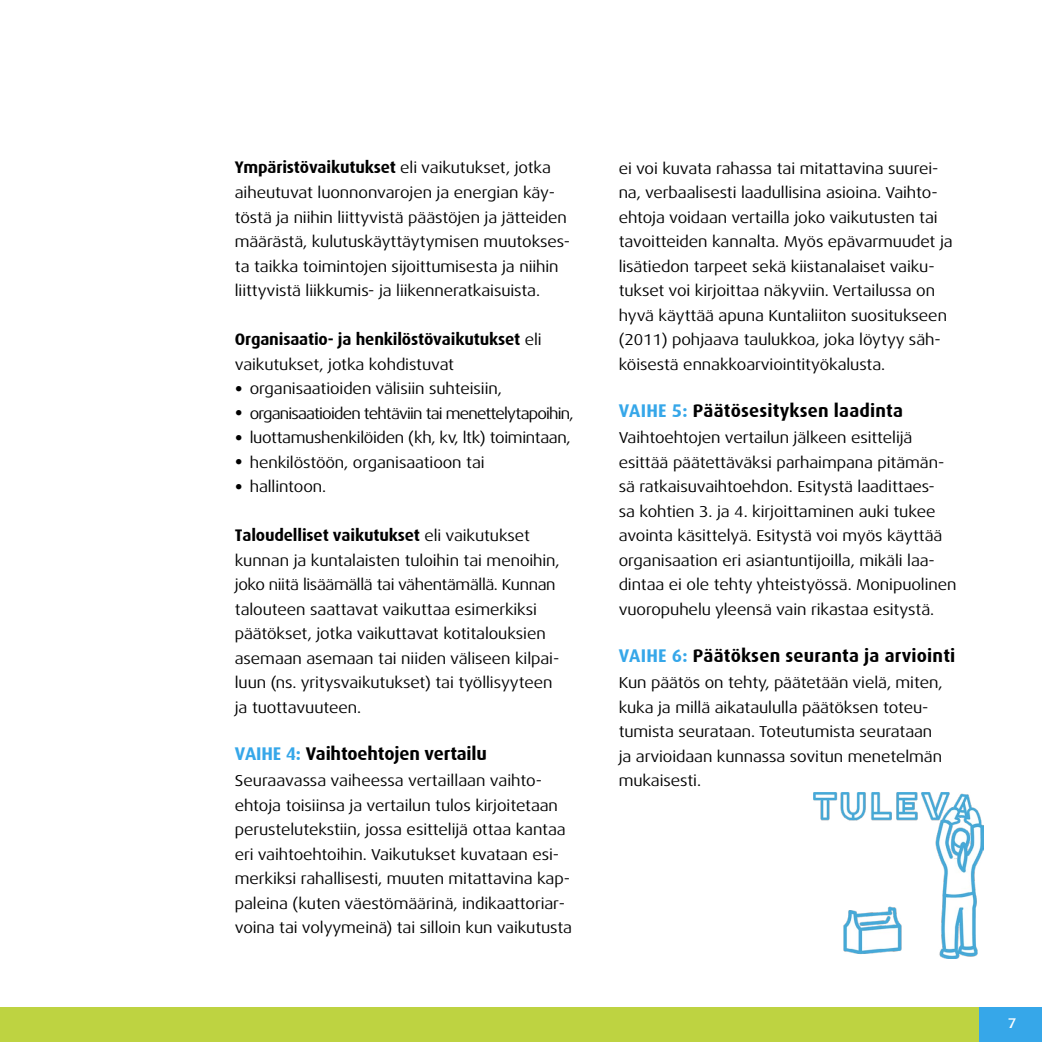
<style>
.page{position:relative;width:1042px;height:1042px;background:#fff}
.page>*{position:absolute;margin:0;border:0;box-sizing:border-box;transform-origin:0 0}
.t1{font:700 18.38px "Dax";letter-spacing:.01em;color:#000}
.t2{font:700 18.38px "Dax";letter-spacing:-.01em;color:#000}
.t3{font:700 16.8px "Dax";letter-spacing:-.01em;color:#000}
.t4{font:expanded 15.75px/24.5px "Dax OT";letter-spacing:-.005em;color:#000}
.t5{font:expanded 15.75px "Dax OT";letter-spacing:-.05em;color:#000}
.t6{font:500 expanded 14px "Dax OT";color:#fff}
.s1{font-family:"Dax OT";font-weight:400;font-stretch:expanded;font-size:15.75px}
.s2{font-weight:500;font-size:21px}
.s3{color:#36a7e9}
</style>
<div class="page">
<div style="left:0;top:1007px;width:1042px;height:35px;background:#bed341"></div>
<div style="left:979px;top:1007px;width:63px;height:35px;background:#36a7e9"></div>
<img style="left:814px;top:792px;width:169px;height:166px">
<p class="t3" style="left:235px;top:158px;width:318px">Ympäristövaikutukset <span class="s1">eli vaikutukset, jotka</span></p>
<p class="t4" style="left:235px;top:180px;width:337px">aiheutuvat luonnonvarojen ja energian käy&shy;töstä ja niihin liittyvistä päästöjen ja jätteiden määrästä, kulutuskäyttäytymisen muutokses&shy;ta taikka toimintojen sijoittumisesta ja niihin liittyvistä liikkumis- ja liikenneratkaisuista.</p>
<p class="t3" style="left:235px;top:330px;width:308px">Organisaatio- ja henkilöstövaikutukset <span class="s1">eli</span></p>
<p class="t4" style="left:235px;top:352px;width:221px">vaikutukset, jotka kohdistuvat</p>
<p class="t4" style="left:235px;top:376px;width:268px"><span class="s2">•</span> organisaatioiden välisiin suhteisiin,</p>
<p class="t5" style="left:235px;top:403px;width:340px"><span class="s2">•</span> organisaatioiden tehtäviin tai menettelytapoihin,</p>
<p class="t4" style="left:235px;top:425px;width:337px"><span class="s2">•</span> luottamushenkilöiden (kh, kv, ltk) toimintaan,</p>
<p class="t4" style="left:235px;top:450px;width:251px"><span class="s2">•</span> henkilöstöön, organisaatioon tai</p>
<p class="t4" style="left:235px;top:474px;width:93px"><span class="s2">•</span> hallintoon.</p>
<p class="t3" style="left:235px;top:526px;width:297px">Taloudelliset vaikutukset <span class="s1">eli vaikutukset</span></p>
<p class="t4" style="left:235px;top:548px;width:326px">kunnan ja kuntalaisten tuloihin tai menoihin, joko niitä lisäämällä tai vähentämällä. Kunnan talouteen saattavat vaikuttaa esimerkiksi päätökset, jotka vaikuttavat kotitalouksien asemaan asemaan tai niiden väliseen kilpai&shy;luun (ns. yritysvaikutukset) tai työllisyyteen ja tuottavuuteen.</p>
<p class="t2" style="left:235px;top:743px;width:254px"><span class="s3">VAIHE 4:</span> Vaihtoehtojen vertailu</p>
<p class="t4" style="left:235px;top:768px;width:339px">Seuraavassa vaiheessa vertaillaan vaihto&shy;ehtoja toisiinsa ja vertailun tulos kirjoitetaan perustelutekstiin, jossa esittelijä ottaa kantaa eri vaihtoehtoihin. Vaikutukset kuvataan esi&shy;merkiksi rahallisesti, muuten mitattavina kap&shy;paleina (kuten väestömäärinä, indikaattoriar&shy;voina tai volyymeinä) tai silloin kun vaikutusta</p>
<p class="t4" style="left:619px;top:156px;width:336px">ei voi kuvata rahassa tai mitattavina suurei&shy;na, verbaalisesti laadullisina asioina. Vaihto&shy;ehtoja voidaan vertailla joko vaikutusten tai tavoitteiden kannalta. Myös epävarmuudet ja lisätiedon tarpeet sekä kiistanalaiset vaiku&shy;tukset voi kirjoittaa näkyviin. Vertailussa on hyvä käyttää apuna Kuntaliiton suositukseen (2011) pohjaava taulukkoa, joka löytyy säh&shy;köisestä ennakkoarviointityökalusta.</p>
<p class="t1" style="left:619px;top:400px;width:286px"><span class="s3">VAIHE 5:</span> Päätösesityksen laadinta</p>
<p class="t4" style="left:619px;top:426px;width:339px">Vaihtoehtojen vertailun jälkeen esittelijä esittää päätettäväksi parhaimpana pitämän&shy;sä ratkaisuvaihtoehdon. Esitystä laadittaes-<br>sa kohtien 3. ja 4. kirjoittaminen auki tukee avointa käsittelyä. Esitystä voi myös käyttää organisaation eri asiantuntijoilla, mikäli laa&shy;dintaa ei ole tehty yhteistyössä. Monipuolinen vuoropuhelu yleensä vain rikastaa esitystä.</p>
<p class="t1" style="left:619px;top:645px;width:338px"><span class="s3">VAIHE 6:</span> Päätöksen seuranta ja arviointi</p>
<p class="t4" style="left:619px;top:671px;width:325px">Kun päätös on tehty, päätetään vielä, miten, kuka ja millä aikataululla päätöksen toteu&shy;tumista seurataan. Toteutumista seurataan ja arvioidaan kunnassa sovitun menetelmän mukaisesti.</p>
<p class="t6" style="left:1008px;top:1014px;width:10px">7</p>
</div>
